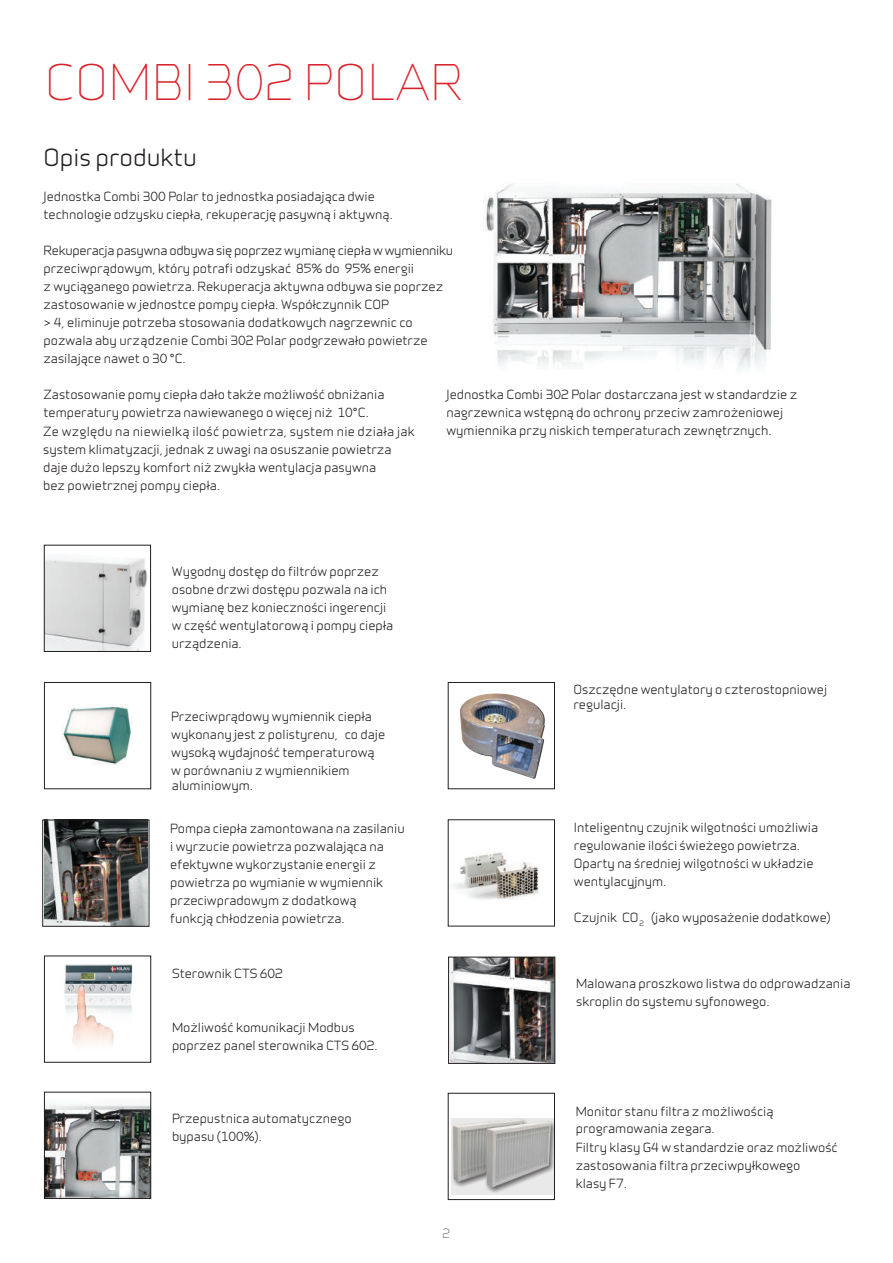
<style>
.page{position:relative;width:893px;height:1263px;background:#fff}
.page>*{position:absolute;margin:0;border:0;box-sizing:border-box;transform-origin:0 0}
.t1{font:300 46.5px "Infinity";color:#da2128}
.t2{font:500 22.5px "Infinity";color:#231f20}
.t3{font:500 12px/18px "Infinity";color:#231f20}
.t4{font:300 12px "Infinity";color:#231f20}
</style>
<div class="page">
<img style="left:484px;top:183px;width:288px;height:187px">
<img style="left:46px;top:557px;width:102px;height:93px">
<div style="left:44px;top:545px;width:107px;height:107px;border:1px solid #231f20"></div>
<img style="left:459px;top:693px;width:86px;height:86px">
<div style="left:448px;top:682px;width:107px;height:107px;border:1px solid #231f20"></div>
<img style="left:62px;top:705px;width:69px;height:60px">
<div style="left:44px;top:682px;width:107px;height:107px;border:1px solid #231f20"></div>
<img style="left:454px;top:852px;width:85px;height:48px">
<img style="left:45px;top:822px;width:102px;height:102px">
<div style="left:43px;top:820px;width:106px;height:106px;border:1px solid #231f20"></div>
<img style="left:451px;top:1118px;width:102px;height:77px">
<div style="left:448px;top:1093px;width:107px;height:107px;border:1px solid #231f20"></div>
<img style="left:46px;top:1104px;width:103px;height:92px">
<div style="left:44px;top:1092px;width:107px;height:106px;border:1px solid #231f20"></div>
<img style="left:64px;top:964px;width:69px;height:82px">
<div style="left:44px;top:956px;width:107px;height:106px;border:1px solid #231f20"></div>
<img style="left:450px;top:959px;width:103px;height:102px">
<div style="left:448px;top:957px;width:107px;height:106px;border:1px solid #231f20"></div>
<h1 class="t1" style="left:44px;top:48px;width:421px">COMBI 302 POLAR</h1>
<h2 class="t2" style="left:44px;top:141px;width:155px">Opis produktu</h2>
<p class="t3" style="left:44px;top:186px;width:351px">Jednostka Combi 300 Polar to jednostka posiadająca dwie technologie odzysku ciepła, rekuperację pasywną i aktywną.</p>
<p class="t3" style="left:44px;top:240px;width:411px">Rekuperacja pasywna odbywa się poprzez wymianę ciepła w wymienniku przeciwprądowym, który potrafi odzyskać 85% do 95% energii<br>z wyciąganego powietrza. Rekuperacja aktywna odbywa sie poprzez zastosowanie w jednostce pompy ciepła. Współczynnik COP<br>&gt; 4, eliminuje potrzeba stosowania dodatkowych nagrzewnic co pozwala aby urządzenie Combi 302 Polar podgrzewało powietrze zasilające nawet o 30 °C.</p>
<p class="t3" style="left:44px;top:384px;width:343px">Zastosowanie pomy ciepła dało także możliwość obniżania temperatury powietrza nawiewanego o więcej niż 10°C.</p>
<p class="t3" style="left:446px;top:385px;width:352px">Jednostka Combi 302 Polar dostarczana jest w standardzie z nagrzewnica wstępną do ochrony przeciw zamrożeniowej wymiennika przy niskich temperaturach zewnętrznych.</p>
<p class="t3" style="left:43px;top:422px;width:373px">Ze względu na niewielką ilość powietrza, system nie działa jak system klimatyzacji, jednak z uwagi na osuszanie powietrza daje dużo lepszy komfort niż zwykła wentylacja pasywna<br>bez powietrznej pompy ciepła.</p>
<p class="t3" style="left:172px;top:562px;width:223px">Wygodny dostęp do filtrów poprzez osobne drzwi dostępu pozwala na ich wymianę bez konieczności ingerencji w część wentylatorową i pompy ciepła urządzenia.</p>
<p class="t3" style="left:171px;top:706px;width:215px">Przeciwprądowy wymiennik ciepła wykonany jest z polistyrenu, co daje wysoką wydajność temperaturową w porównaniu z wymiennikiem</p>
<p class="t3" style="left:172px;top:776px;width:82px">aluminiowym.</p>
<p class="t3" style="left:170px;top:819px;width:236px">Pompa ciepła zamontowana na zasilaniu i wyrzucie powietrza pozwalająca na efektywne wykorzystanie energii z powietrza po wymianie w wymiennik przeciwpradowym z dodatkową</p>
<p class="t3" style="left:170px;top:909px;width:176px">funkcją chłodzenia powietrza.</p>
<p class="t3" style="left:172px;top:964px;width:112px">Sterownik CTS 602</p>
<p class="t3" style="left:172px;top:1018px;width:207px">Możliwość komunikacji Modbus poprzez panel sterownika CTS 602.</p>
<p class="t3" style="left:172px;top:1109px;width:181px">Przepustnica automatycznego bypasu (100%).</p>
<p class="t4" style="left:443px;top:1224px;width:9px">2</p>
<p class="t3" style="left:573px;top:682px;width:255px;line-height:14.4px">Oszczędne wentylatory o czterostopniowej regulacji.</p>
<p class="t3" style="left:574px;top:817px;width:246px">Inteligentny czujnik wilgotności umożliwia regulowanie ilości świeżego powietrza.<br>Oparty na średniej wilgotności w układzie wentylacyjnym.</p>
<p class="t3" style="left:574px;top:907px;width:258px">Czujnik CO<sub>2</sub> (jako wyposażenie dodatkowe)</p>
<p class="t3" style="left:576px;top:974px;width:276px">Malowana proszkowo listwa do odprowadzania skroplin do systemu syfonowego.</p>
<p class="t3" style="left:576px;top:1101px;width:199px;line-height:17.4px">Monitor stanu filtra z możliwością programowania zegara.</p>
<p class="t3" style="left:576px;top:1137px;width:264px">Filtry klasy G4 w standardzie oraz możliwość zastosowania filtra przeciwpyłkowego<br>klasy F7.</p>
</div>
